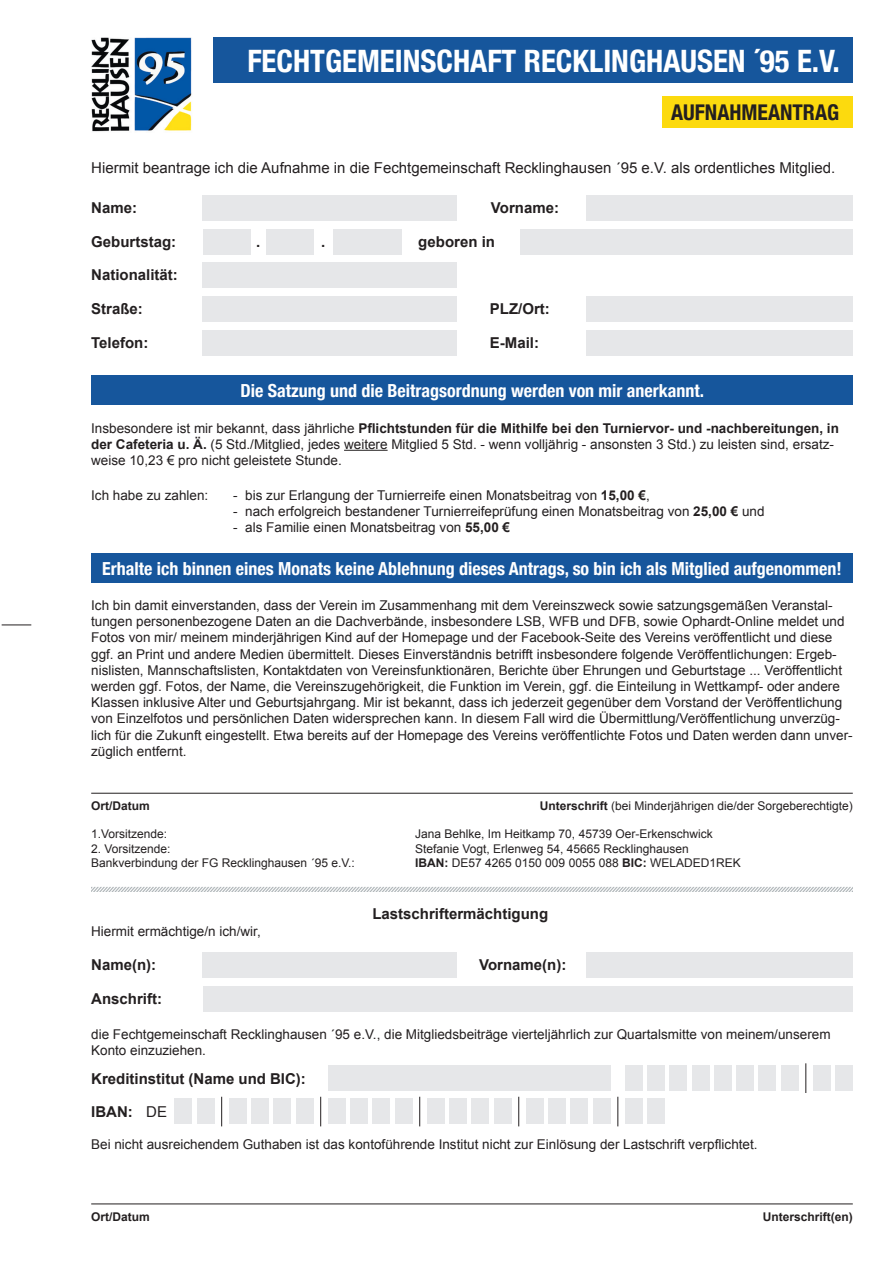
<style>
.page{position:relative;width:893px;height:1263px;background:#fff}
.page>*{position:absolute;margin:0;border:0;box-sizing:border-box;transform-origin:0 0}
.t1{font:700 condensed 30.9px "Helvetica Neue";color:#fff}
.t2{font:700 condensed 21.75px "Helvetica Neue";color:#231f20}
.t3{font:700 condensed 18px "Helvetica Neue";color:#fff}
.t4{font:700 15px "Arial";color:#231f20}
.t5{font:15px "Arial";color:#231f20}
.t6{font:13.5px/16.2px "Arial";color:#231f20}
.t7{font:12px "Arial";color:#231f20}
.t8{font:700 12px "Arial";color:#231f20}
.s1{font-weight:700}
.s2{font-weight:400}
</style>
<div class="page">
<img style="left:91px;top:37px;width:101px;height:95px">
<div style="left:91px;top:553px;width:762px;height:30px;background:#16569c"></div>
<div style="left:213px;top:37px;width:640px;height:45px;background:#16569c"></div>
<div style="left:662px;top:96px;width:191px;height:32px;background:#fcda0e"></div>
<div style="left:203px;top:195px;width:254px;height:26px;background:#e6e7e9"></div>
<div style="left:587px;top:195px;width:266px;height:26px;background:#e6e7e9"></div>
<div style="left:203px;top:263px;width:254px;height:25px;background:#e6e7e9"></div>
<div style="left:203px;top:229px;width:47px;height:25px;background:#e6e7e9"></div>
<div style="left:520px;top:229px;width:333px;height:25px;background:#e6e7e9"></div>
<div style="left:266px;top:229px;width:48px;height:25px;background:#e6e7e9"></div>
<div style="left:333px;top:229px;width:69px;height:25px;background:#e6e7e9"></div>
<div style="left:203px;top:296px;width:254px;height:26px;background:#e6e7e9"></div>
<div style="left:587px;top:296px;width:266px;height:26px;background:#e6e7e9"></div>
<div style="left:203px;top:330px;width:254px;height:25px;background:#e6e7e9"></div>
<div style="left:587px;top:330px;width:266px;height:25px;background:#e6e7e9"></div>
<hr style="left:344px;top:450px;width:44px;height:1px;background:#231f20">
<hr style="left:91px;top:793px;width:762px;height:1px;background:#231f20">
<img style="left:91px;top:886px;width:762px;height:6px">
<div style="left:91px;top:376px;width:762px;height:29px;background:#16569c"></div>
<div style="left:203px;top:952px;width:254px;height:25px;background:#e6e7e9"></div>
<div style="left:587px;top:952px;width:266px;height:25px;background:#e6e7e9"></div>
<div style="left:203px;top:986px;width:650px;height:25px;background:#e6e7e9"></div>
<div style="left:328px;top:1065px;width:282px;height:26px;background:#e6e7e9"></div>
<div style="left:836px;top:1065px;width:17px;height:25px;background:#e6e7e9"></div>
<div style="left:813px;top:1065px;width:17px;height:25px;background:#e6e7e9"></div>
<div style="left:781px;top:1065px;width:17px;height:25px;background:#e6e7e9"></div>
<div style="left:759px;top:1065px;width:17px;height:25px;background:#e6e7e9"></div>
<div style="left:736px;top:1065px;width:18px;height:25px;background:#e6e7e9"></div>
<div style="left:714px;top:1065px;width:17px;height:25px;background:#e6e7e9"></div>
<div style="left:692px;top:1065px;width:17px;height:25px;background:#e6e7e9"></div>
<div style="left:670px;top:1065px;width:17px;height:25px;background:#e6e7e9"></div>
<div style="left:647px;top:1065px;width:17px;height:25px;background:#e6e7e9"></div>
<div style="left:625px;top:1065px;width:17px;height:25px;background:#e6e7e9"></div>
<hr style="left:806px;top:1063px;width:1px;height:30px;background:#231f20">
<div style="left:395px;top:1099px;width:17px;height:25px;background:#e6e7e9"></div>
<div style="left:373px;top:1099px;width:17px;height:25px;background:#e6e7e9"></div>
<div style="left:350px;top:1099px;width:18px;height:25px;background:#e6e7e9"></div>
<div style="left:328px;top:1099px;width:17px;height:25px;background:#e6e7e9"></div>
<div style="left:296px;top:1099px;width:17px;height:25px;background:#e6e7e9"></div>
<div style="left:274px;top:1099px;width:17px;height:25px;background:#e6e7e9"></div>
<div style="left:251px;top:1099px;width:18px;height:25px;background:#e6e7e9"></div>
<div style="left:229px;top:1099px;width:17px;height:25px;background:#e6e7e9"></div>
<div style="left:197px;top:1099px;width:17px;height:25px;background:#e6e7e9"></div>
<div style="left:175px;top:1099px;width:17px;height:25px;background:#e6e7e9"></div>
<svg style="left:221px;top:1097px;width:1px;height:29px"></svg>
<svg style="left:320px;top:1097px;width:1px;height:29px"></svg>
<div style="left:494px;top:1099px;width:17px;height:25px;background:#e6e7e9"></div>
<div style="left:472px;top:1099px;width:17px;height:25px;background:#e6e7e9"></div>
<div style="left:449px;top:1099px;width:18px;height:25px;background:#e6e7e9"></div>
<div style="left:427px;top:1099px;width:17px;height:25px;background:#e6e7e9"></div>
<svg style="left:419px;top:1097px;width:1px;height:29px"></svg>
<div style="left:593px;top:1099px;width:17px;height:25px;background:#e6e7e9"></div>
<div style="left:571px;top:1099px;width:17px;height:25px;background:#e6e7e9"></div>
<div style="left:548px;top:1099px;width:18px;height:25px;background:#e6e7e9"></div>
<div style="left:526px;top:1099px;width:17px;height:25px;background:#e6e7e9"></div>
<svg style="left:518px;top:1097px;width:1px;height:29px"></svg>
<div style="left:648px;top:1099px;width:17px;height:25px;background:#e6e7e9"></div>
<div style="left:625px;top:1099px;width:17px;height:25px;background:#e6e7e9"></div>
<svg style="left:618px;top:1097px;width:1px;height:29px"></svg>
<svg style="left:2px;top:625px;width:29px;height:1px"></svg>
<hr style="left:91px;top:1203px;width:762px;height:1px;background:#231f20">
<h1 class="t1" style="left:247px;top:35px;width:594px">FECHTGEMEINSCHAFT RECKLINGHAUSEN ´95 E.V.</h1>
<h2 class="t2" style="left:671px;top:95px;width:169px">AUFNAHMEANTRAG</h2>
<p class="t5" style="left:91px;top:158px;width:746px">Hiermit beantrage ich die Aufnahme in die Fechtgemeinschaft Recklinghausen ´95 e.V. als ordentliches Mitglied.</p>
<p class="t4" style="left:91px;top:198px;width:47px">Name:</p>
<p class="t4" style="left:491px;top:198px;width:70px">Vorname:</p>
<p class="t4" style="left:91px;top:232px;width:87px">Geburtstag:</p>
<p class="t4" style="left:256px;top:232px;width:6px">.</p>
<p class="t4" style="left:321px;top:232px;width:6px">.</p>
<p class="t4" style="left:418px;top:232px;width:78px">geboren in</p>
<p class="t4" style="left:91px;top:265px;width:88px">Nationalität:</p>
<p class="t4" style="left:91px;top:299px;width:53px">Straße:</p>
<p class="t4" style="left:490px;top:299px;width:61px">PLZ/Ort:</p>
<p class="t4" style="left:91px;top:333px;width:59px">Telefon:</p>
<p class="t4" style="left:490px;top:333px;width:51px">E-Mail:</p>
<h3 class="t3" style="left:240px;top:375px;width:465px">Die Satzung und die Beitragsordnung werden von mir anerkannt.</h3>
<p class="t6" style="left:91px;top:420px;width:749px">Insbesondere ist mir bekannt, dass jährliche <span class="s1">Pflichtstunden für die Mithilfe bei den Turniervor- und -nachbereitungen, in der Cafeteria u. Ä.</span> (5 Std./Mitglied, jedes weitere Mitglied 5 Std. - wenn volljährig - ansonsten 3 Std.) zu leisten sind, ersatz&shy;weise 10,23 € pro nicht geleistete Stunde.</p>
<p class="t6" style="left:91px;top:487px;width:119px">Ich habe zu zahlen:</p>
<p class="t6" style="left:233px;top:487px;width:418px">- bis zur Erlangung der Turnierreife einen Monatsbeitrag von <span class="s1">15,00 €</span>,</p>
<p class="t6" style="left:233px;top:503px;width:533px">- nach erfolgreich bestandener Turnierreifeprüfung einen Monatsbeitrag von <span class="s1">25,00 €</span> und</p>
<p class="t6" style="left:233px;top:519px;width:278px">- als Familie einen Monatsbeitrag von <span class="s1">55,00 €</span></p>
<h3 class="t3" style="left:102px;top:553px;width:741px">Erhalte ich binnen eines Monats keine Ablehnung dieses Antrags, so bin ich als Mitglied aufgenommen!</h3>
<p class="t6" style="left:91px;top:597px;width:763px">Ich bin damit einverstanden, dass der Verein im Zusammenhang mit dem Vereinszweck sowie satzungsgemäßen Veranstal&shy;tungen personenbezogene Daten an die Dachverbände, insbesondere LSB, WFB und DFB, sowie Ophardt-Online meldet und Fotos von mir/ meinem minderjährigen Kind auf der Homepage und der Facebook-Seite des Vereins veröffentlicht und diese ggf. an Print und andere Medien übermittelt. Dieses Einverständnis betrifft insbesondere folgende Veröffentlichungen: Ergeb&shy;nislisten, Mannschaftslisten, Kontaktdaten von Vereinsfunktionären, Berichte über Ehrungen und Geburtstage ... Veröffentlicht werden ggf. Fotos, der Name, die Vereinszugehörigkeit, die Funktion im Verein, ggf. die Einteilung in Wettkampf- oder andere Klassen inklusive Alter und Geburtsjahrgang. Mir ist bekannt, dass ich jederzeit gegenüber dem Vorstand der Veröffentlichung von Einzelfotos und persönlichen Daten widersprechen kann. In diesem Fall wird die Übermittlung/Veröffentlichung unverzüg&shy;lich für die Zukunft eingestellt. Etwa bereits auf der Homepage des Vereins veröffentlichte Fotos und Daten werden dann unver&shy;züglich entfernt.</p>
<p class="t8" style="left:91px;top:798px;width:60px">Ort/Datum</p>
<p class="t7" style="left:540px;top:798px;width:314px"><span class="s1">Unterschrift</span> (bei Minderjährigen die/der Sorgeberechtigte)</p>
<p class="t7" style="left:91px;top:826px;width:78px">1.Vorsitzende:</p>
<p class="t7" style="left:415px;top:826px;width:299px">Jana Behlke, Im Heitkamp 70, 45739 Oer-Erkenschwick</p>
<p class="t7" style="left:91px;top:841px;width:81px">2. Vorsitzende:</p>
<p class="t7" style="left:415px;top:841px;width:275px">Stefanie Vogt, Erlenweg 54, 45665 Recklinghausen</p>
<p class="t7" style="left:91px;top:855px;width:265px">Bankverbindung der FG Recklinghausen ´95 e.V.:</p>
<p class="t7" style="left:415px;top:855px;width:327px"><span class="s1">IBAN:</span> DE57 4265 0150 009 0055 088 <span class="s1">BIC:</span> WELADED1REK</p>
<p class="t6" style="left:91px;top:923px;width:171px">Hiermit ermächtige/n ich/wir,</p>
<p class="t4" style="left:372px;top:904px;width:177px">Lastschriftermächtigung</p>
<p class="t4" style="left:91px;top:955px;width:66px">Name(n):</p>
<p class="t4" style="left:479px;top:955px;width:89px">Vorname(n):</p>
<p class="t4" style="left:91px;top:989px;width:72px">Anschrift:</p>
<p class="t6" style="left:91px;top:1026px;width:741px">die Fechtgemeinschaft Recklinghausen ´95 e.V., die Mitgliedsbeiträge vierteljährlich zur Quartalsmitte von meinem/unserem<br>Konto einzuziehen.</p>
<p class="t4" style="left:91px;top:1068px;width:216px">Kreditinstitut (Name und BIC):</p>
<p class="t4" style="left:91px;top:1102px;width:77px">IBAN: <span class="s2">DE</span></p>
<p class="t6" style="left:91px;top:1137px;width:668px">Bei nicht ausreichendem Guthaben ist das kontoführende Institut nicht zur Einlösung der Lastschrift verpflichtet.</p>
<p class="t8" style="left:91px;top:1209px;width:60px">Ort/Datum</p>
<p class="t8" style="left:763px;top:1209px;width:92px">Unterschrift(en)</p>
</div>
